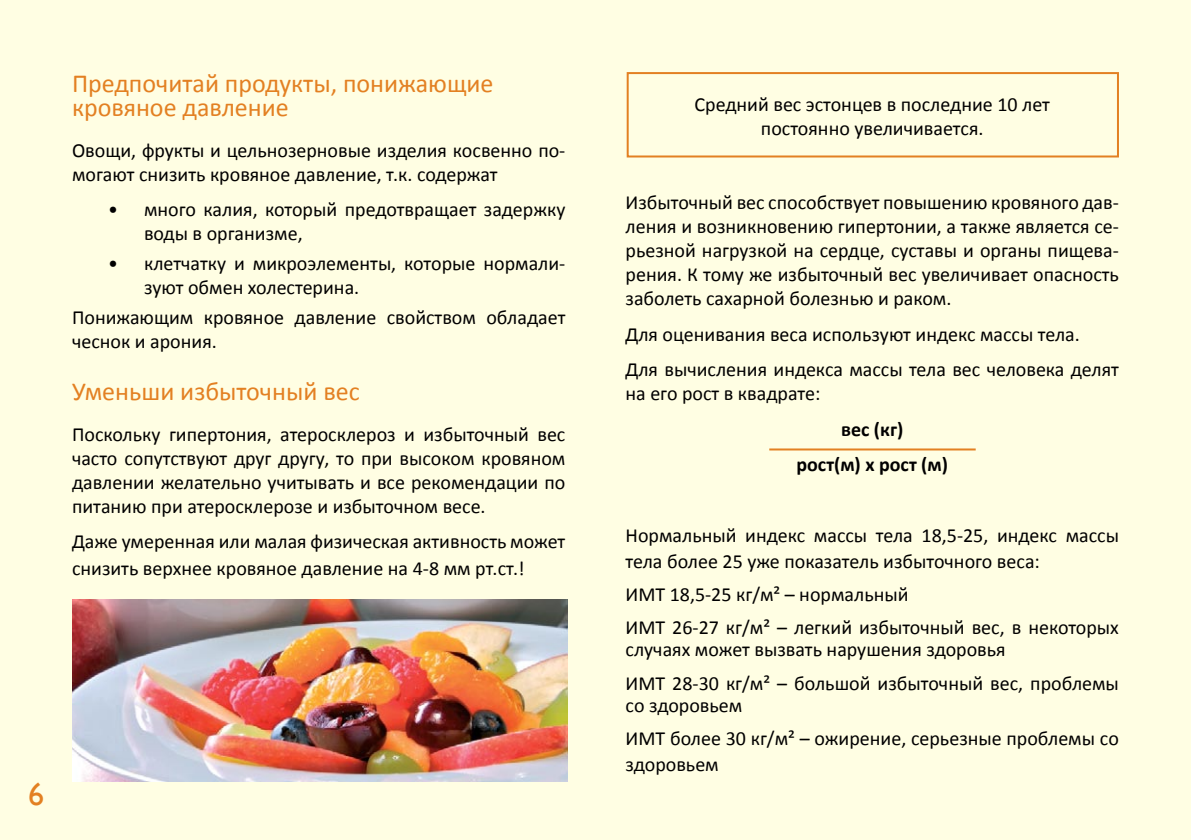
<style>
.page{position:relative;width:1191px;height:840px;background:#fff}
.page>*{position:absolute;margin:0;border:0;box-sizing:border-box;transform-origin:0 0}
.t1{font:32px "Gill Sans";color:#e38022}
.t2{font:26px/24px "Calibri";color:#e38022}
.t3{font:20px/24px "Calibri";color:#000}
.t4{font:700 20px/35.4px "Calibri";color:#000;text-align:center}
</style>
<div class="page">
<div style="left:0;top:0;width:1191px;height:839px;background:#fffee3"></div>
<hr style="left:769px;top:448px;width:206px;height:2px;background:#e38022">
<img style="left:72px;top:599px;width:495px;height:181px">
<div style="left:626px;top:72px;width:493px;height:85px;border:2px solid #e38022"></div>
<h2 class="t2" style="left:72px;top:70px;width:423px">Предпочитай продукты, понижающие кровяное давление</h2>
<p class="t3" style="left:72px;top:137px;width:495px">Овощи, фрукты и цельнозерновые изделия косвенно по&shy;могают снизить кровяное давление, т.к. содержат</p>
<p class="t3" style="left:144px;top:196px;width:423px;text-indent:-36px">• много калия, который предотвращает задержку воды в организме,</p>
<p class="t3" style="left:144px;top:250px;width:423px;text-indent:-36px">• клетчатку и микроэлементы, которые нормали&shy;зуют обмен холестерина.</p>
<p class="t3" style="left:72px;top:304px;width:495px">Понижающим кровяное давление свойством обладает чеснок и арония.</p>
<h2 class="t2" style="left:72px;top:378px;width:289px">Уменьши избыточный вес</h2>
<p class="t3" style="left:72px;top:421px;width:495px;text-align:justify">Поскольку гипертония, атеросклероз и избыточный вес часто сопутствуют друг другу, то при высоком кровяном давлении желательно учитывать и все рекомендации по питанию при атеросклерозе и избыточном весе.</p>
<p class="t3" style="left:72px;top:527px;width:495px;line-height:26px">Даже умеренная или малая физическая активность может снизить верхнее кровяное давление на 4-8 мм рт.ст.!</p>
<h1 class="t1" style="left:28px;top:775px;width:17px">6</h1>
<p class="t3" style="left:694px;top:91px;width:357px;text-align:center">Средний вес эстонцев в последние 10 лет постоянно увеличивается.</p>
<p class="t3" style="left:625px;top:189px;width:495px;text-align:justify">Избыточный вес способствует повышению кровяного дав&shy;ления и возникновению гипертонии, а также является се&shy;рьезной нагрузкой на сердце, суставы и органы пищева&shy;рения. К тому же избыточный вес увеличивает опасность заболеть сахарной болезнью и раком.</p>
<p class="t3" style="left:625px;top:315px;width:495px;line-height:35.4px">Для оценивания веса используют индекс массы тела.<br>Для вычисления индекса массы тела вес человека делят</p>
<p class="t3" style="left:625px;top:380px;width:196px">на его рост в квадрате:</p>
<p class="t4" style="left:796px;top:410px;width:153px">вес (кг)<br>рост(м) х рост (м)</p>
<p class="t3" style="left:625px;top:520px;width:495px;line-height:26px">Нормальный индекс массы тела 18,5-25, индекс массы тела более 25 уже показатель избыточного веса:</p>
<p class="t3" style="left:625px;top:576px;width:495px;line-height:33.4px">ИМТ 18,5-25 кг/м² – нормальный<br>ИМТ 26-27 кг/м² – легкий избыточный вес, в некоторых</p>
<p class="t3" style="left:625px;top:631px;width:495px;line-height:33.4px">случаях может вызвать нарушения здоровья<br>ИМТ 28-30 кг/м² – большой избыточный вес, проблемы</p>
<p class="t3" style="left:625px;top:687px;width:495px;line-height:33.4px">со здоровьем<br>ИМТ более 30 кг/м² – ожирение, серьезные проблемы со</p>
<p class="t3" style="left:625px;top:751px;width:95px">здоровьем</p>
</div>
